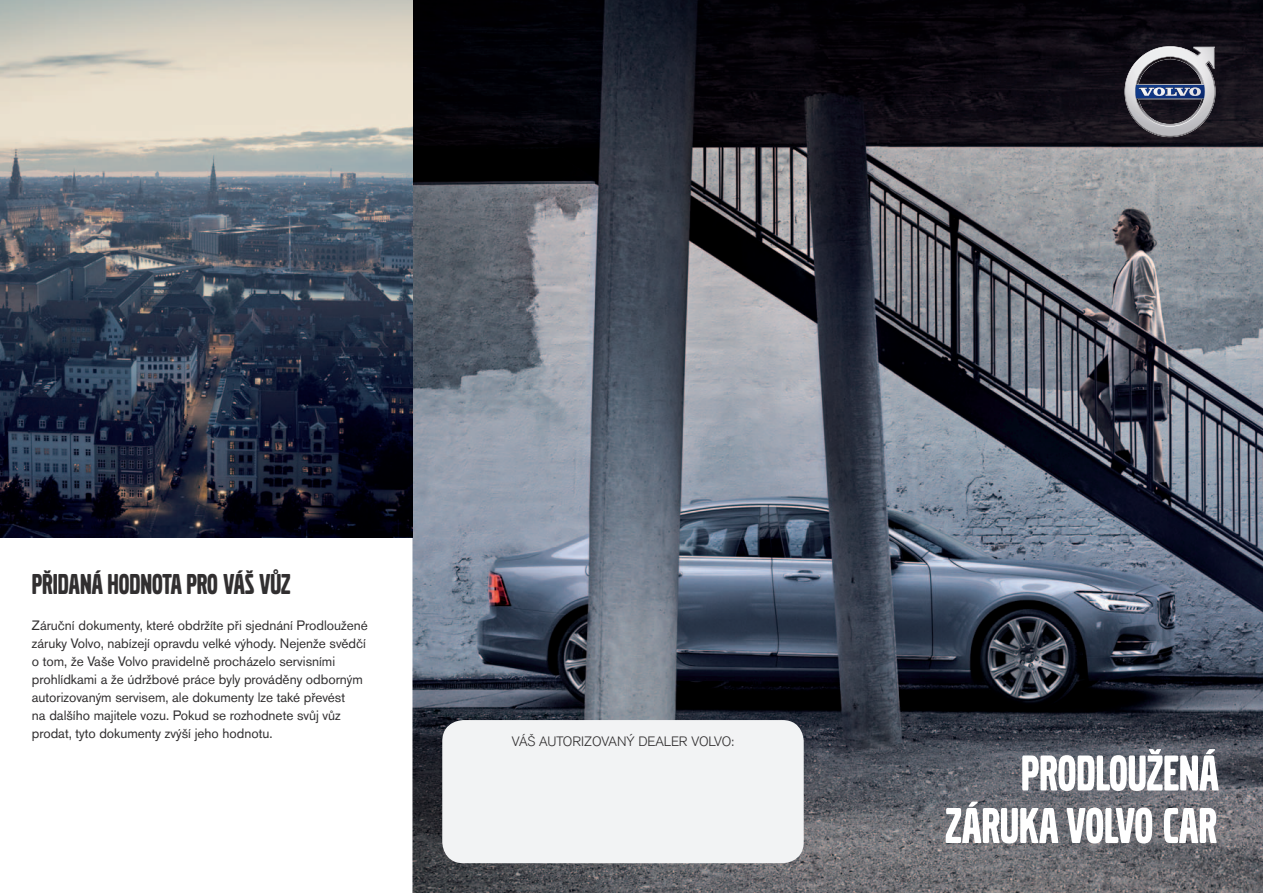
<style>
.page{position:relative;width:1263px;height:893px;background:#fff}
.page>*{position:absolute;margin:0;border:0;box-sizing:border-box;transform-origin:0 0}
.t1{font:52.5px/52.5px "Volvo Broad Pro";color:#fff;text-align:right}
.t2{font:30px "Volvo Broad Pro";color:#312f30}
.t3{font:13.5px/18px "Volvo Sans Pro";color:#312f30}
.t4{font:300 13.5px "Volvo Sans Pro";color:#312f30}
</style>
<div class="page">
<img style="left:412px;top:0;width:851px;height:893px">
<svg style="left:1124px;top:46px;width:91px;height:90px;background:#686973"></svg>
<img style="left:0;top:0;width:412px;height:537px">
<div style="left:442px;top:720px;width:362px;height:143px;background:#f2f3f4;border-radius:21px"></div>
<h2 class="t2" style="left:32px;top:566px;width:260px">PŘIDANÁ HODNOTA PRO VÁŠ VŮZ</h2>
<p class="t3" style="left:32px;top:618px;width:337px">Záruční dokumenty, které obdržíte při sjednání Prodloužené záruky Volvo, nabízejí opravdu velké výhody. Nejenže svědčí o tom, že Vaše Volvo pravidelně procházelo servisními prohlídkami a že údržbové práce byly prováděny odborným autorizovaným servisem, ale dokumenty lze také převést<br>na dalšího majitele vozu. Pokud se rozhodnete svůj vůz prodat, tyto dokumenty zvýší jeho hodnotu.</p>
<p class="t4" style="left:512px;top:736px;width:224px">VÁŠ AUTORIZOVANÝ DEALER VOLVO:</p>
<h1 class="t1" style="left:945px;top:746px;width:275px">PRODLOUŽENÁ<br>ZÁRUKA VOLVO CAR</h1>
</div>
